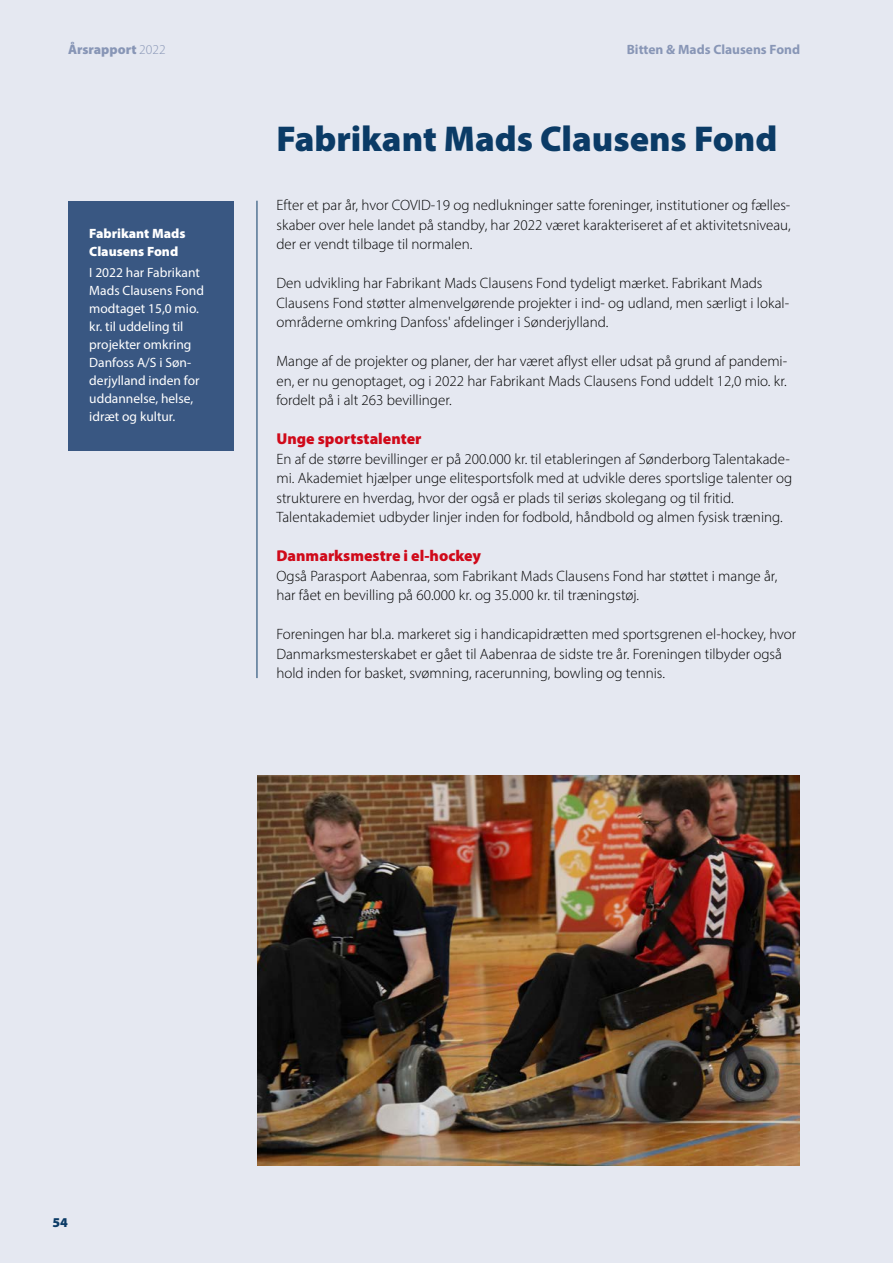
<style>
.page{position:relative;width:893px;height:1263px;background:#e5e8f1}
.page>*{position:absolute;margin:0;border:0;box-sizing:border-box;transform-origin:0 0}
.t1{font:900 36px "Myriad Pro";color:#0b3b66}
.t2{font:900 15.75px "Myriad Pro";color:#d00a1a}
.t3{font:300 15px/19.5px "Myriad Pro";color:#000}
.t4{font:13.5px/18px "Myriad Pro";color:#fff}
.t5{font:900 13.5px/18px "Myriad Pro";color:#fff}
.t6{font:700 13.5px "Myriad Pro";color:#8896b6}
.t7{font:900 13.5px "Myriad Pro";color:#8896b6}
.t8{font:900 13.5px "Myriad Pro";color:#0b3b66}
.s1{font-weight:300}
</style>
<div class="page">
<hr style="left:257px;top:201px;width:1px;height:477px;background:#0b3b66">
<div style="left:68px;top:201px;width:165px;height:249px;background:#395782"></div>
<img style="left:257px;top:775px;width:542px;height:390px">
<p class="t7" style="left:68px;top:40px;width:99px">Årsrapport <span class="s1">2022</span></p>
<p class="t5" style="left:89px;top:223px;width:98px">Fabrikant Mads<br>Clausens Fond</p>
<p class="t4" style="left:89px;top:263px;width:116px">I 2022 har Fabrikant<br>Mads Clausens Fond modtaget 15,0 mio. kr. til uddeling til projekter omkring<br>Danfoss A/S i Søn&shy;derjylland inden for uddannelse, helse, idræt og kultur.</p>
<p class="t6" style="left:627px;top:41px;width:175px">Bitten &amp; Mads Clausens Fond</p>
<h1 class="t1" style="left:276px;top:115px;width:503px">Fabrikant Mads Clausens Fond</h1>
<p class="t3" style="left:276px;top:195px;width:516px;text-align:justify">Efter et par år, hvor COVID-19 og nedlukninger satte foreninger, institutioner og fælles&shy;skaber over hele landet på standby, har 2022 været karakteriseret af et aktivitetsniveau, der er vendt tilbage til normalen.</p>
<p class="t3" style="left:276px;top:273px;width:514px">Den udvikling har Fabrikant Mads Clausens Fond tydeligt mærket. Fabrikant Mads<br>Clausens Fond støtter almenvelgørende projekter i ind- og udland, men særligt i lokal&shy;områderne omkring Danfoss' afdelinger i Sønderjylland.</p>
<p class="t3" style="left:276px;top:351px;width:512px;text-align:justify">Mange af de projekter og planer, der har været aflyst eller udsat på grund af pandemi&shy;en, er nu genoptaget, og i 2022 har Fabrikant Mads Clausens Fond uddelt 12,0 mio. kr. fordelt på i alt 263 bevillinger.</p>
<p class="t2" style="left:276px;top:428px;width:147px">Unge sportstalenter</p>
<p class="t3" style="left:276px;top:449px;width:517px">En af de større bevillinger er på 200.000 kr. til etableringen af Sønderborg Talentakade&shy;mi. Akademiet hjælper unge elitesportsfolk med at udvikle deres sportslige talenter og strukturere en hverdag, hvor der også er plads til seriøs skolegang og til fritid.<br>Talentakademiet udbyder linjer inden for fodbold, håndbold og almen fysisk træning.</p>
<p class="t2" style="left:276px;top:545px;width:206px">Danmarksmestre i el-hockey</p>
<p class="t3" style="left:276px;top:566px;width:502px">Også Parasport Aabenraa, som Fabrikant Mads Clausens Fond har støttet i mange år, har fået en bevilling på 60.000 kr. og 35.000 kr. til træningstøj.</p>
<p class="t3" style="left:276px;top:624px;width:521px">Foreningen har bl.a. markeret sig i handicapidrætten med sportsgrenen el-hockey, hvor<br>Danmarksmesterskabet er gået til Aabenraa de sidste tre år. Foreningen tilbyder også hold inden for basket, svømning, racerunning, bowling og tennis.</p>
<p class="t8" style="left:53px;top:1213px;width:17px">54</p>
</div>
